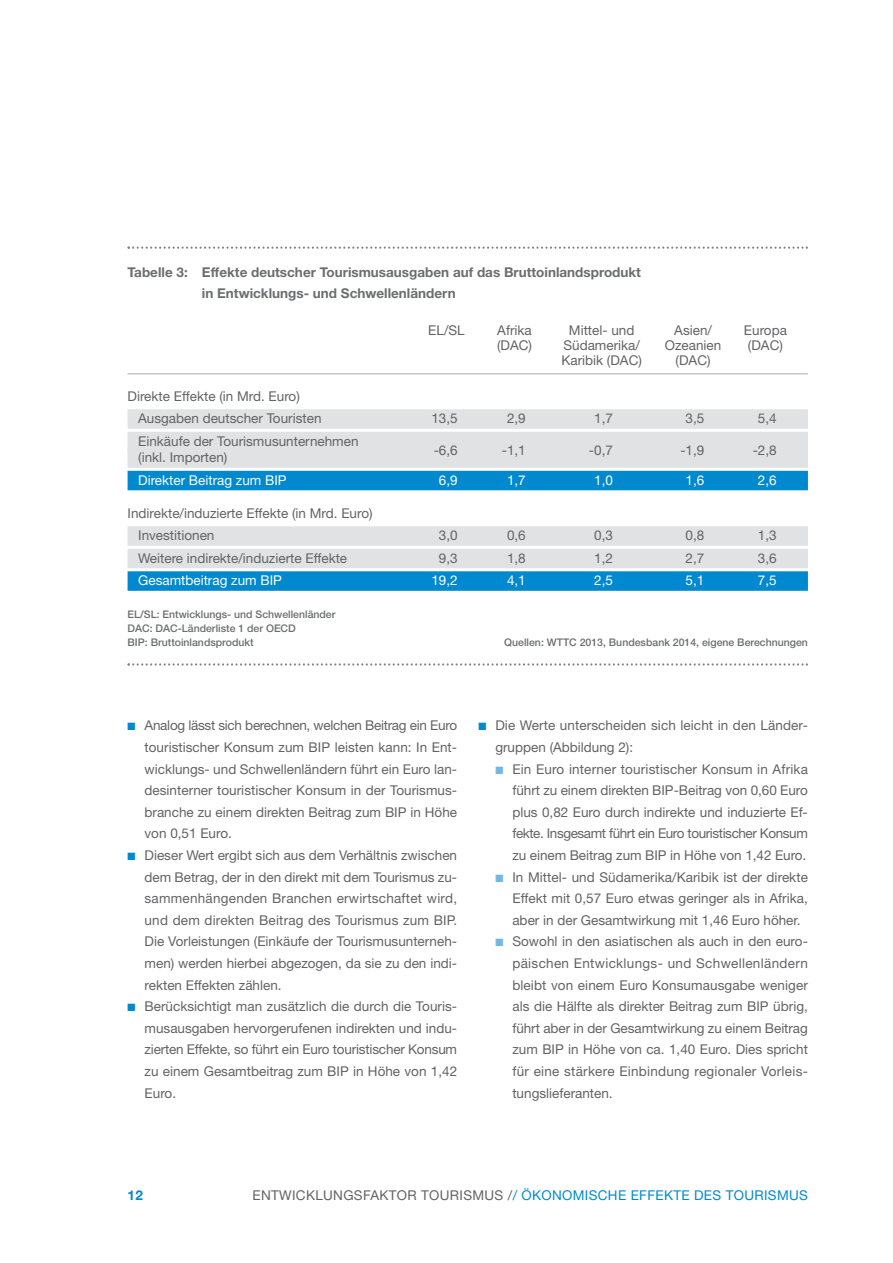
<style>
.page{position:relative;width:893px;height:1263px;background:#fff}
.page>*{position:absolute;margin:0;border:0;box-sizing:border-box;transform-origin:0 0}
.t1{font:13.5px/21.6px "Helvetica Neue LT Std";color:#636366;text-align:justify}
.t2{font:700 13.5px/21.6px "Helvetica Neue LT Std";color:#6c6d70}
.t3{font:13.5px "Helvetica Neue LT Std";color:#fff}
.t4{font:13.5px "Helvetica Neue LT Std";letter-spacing:.025em;color:#0089cf}
.t5{font:700 13.5px "Helvetica Neue LT Std";color:#0089cf}
.t6{font:500 10.5px/13.5px "Helvetica Neue LT Std";color:#6c6d70}
.s1{color:#0089cf}
.s2{color:#77b6e4}
.s3{color:#636366}
</style>
<div class="page">
<svg style="left:128px;top:246px;width:680px;height:3px"></svg>
<hr style="left:128px;top:373px;width:680px;height:1px;background:#a8a9ad">
<div style="left:128px;top:409px;width:680px;height:20px;background:#e1e2e4"></div>
<div style="left:128px;top:432px;width:680px;height:19px;background:#e1e2e4"></div>
<div style="left:128px;top:448px;width:680px;height:20px;background:#e1e2e4"></div>
<div style="left:128px;top:471px;width:680px;height:19px;background:#0089cf"></div>
<div style="left:128px;top:526px;width:680px;height:20px;background:#e1e2e4"></div>
<div style="left:128px;top:549px;width:680px;height:19px;background:#e1e2e4"></div>
<div style="left:128px;top:571px;width:680px;height:20px;background:#0089cf"></div>
<svg style="left:128px;top:663px;width:680px;height:3px"></svg>
<p class="t2" style="left:202px;top:262px;width:440px;text-indent:-74px">Tabelle 3: Effekte deutscher Tourismusausgaben auf das Bruttoinlandsprodukt in Entwicklungs- und Schwellenländern</p>
<p class="t1" style="left:428px;top:321px;width:38px">EL/SL</p>
<p class="t1" style="left:497px;top:321px;width:36px">Afrika</p>
<p class="t1" style="left:569px;top:321px;width:67px">Mittel- und</p>
<p class="t1" style="left:674px;top:321px;width:39px">Asien/</p>
<p class="t1" style="left:744px;top:321px;width:45px">Europa</p>
<p class="t1" style="left:497px;top:336px;width:36px">(DAC)</p>
<p class="t1" style="left:563px;top:336px;width:78px">Südamerika/</p>
<p class="t1" style="left:665px;top:336px;width:58px">Ozeanien</p>
<p class="t1" style="left:748px;top:336px;width:36px">(DAC)</p>
<p class="t1" style="left:561px;top:351px;width:82px">Karibik (DAC)</p>
<p class="t1" style="left:676px;top:351px;width:36px">(DAC)</p>
<p class="t1" style="left:138px;top:386px;width:185px;line-height:22.5px;text-indent:-11px">Direkte Effekte (in Mrd. Euro)<br>Ausgaben deutscher Touristen</p>
<p class="t1" style="left:431px;top:409px;width:28px">13,5</p>
<p class="t1" style="left:507px;top:409px;width:20px">2,9</p>
<p class="t1" style="left:594px;top:409px;width:20px">1,7</p>
<p class="t1" style="left:686px;top:409px;width:20px">3,5</p>
<p class="t1" style="left:758px;top:409px;width:20px">5,4</p>
<p class="t1" style="left:138px;top:434px;width:222px;line-height:16.5px">Einkäufe der Tourismusunternehmen (inkl. Importen)</p>
<p class="t1" style="left:434px;top:441px;width:26px">-6,6</p>
<p class="t1" style="left:502px;top:441px;width:26px">-1,1</p>
<p class="t1" style="left:589px;top:441px;width:26px">-0,7</p>
<p class="t1" style="left:680px;top:441px;width:26px">-1,9</p>
<p class="t1" style="left:753px;top:441px;width:26px">-2,8</p>
<p class="t3" style="left:138px;top:475px;width:150px">Direkter Beitrag zum BIP</p>
<p class="t3" style="left:439px;top:475px;width:20px">6,9</p>
<p class="t3" style="left:507px;top:475px;width:20px">1,7</p>
<p class="t3" style="left:594px;top:475px;width:20px">1,0</p>
<p class="t3" style="left:686px;top:475px;width:20px">1,6</p>
<p class="t3" style="left:758px;top:475px;width:20px">2,6</p>
<p class="t1" style="left:138px;top:503px;width:236px;line-height:22.5px;text-indent:-11px">Indirekte/induzierte Effekte (in Mrd. Euro)<br>Investitionen</p>
<p class="t1" style="left:439px;top:526px;width:20px">3,0</p>
<p class="t1" style="left:507px;top:526px;width:20px">0,6</p>
<p class="t1" style="left:594px;top:526px;width:20px">0,3</p>
<p class="t1" style="left:686px;top:526px;width:20px">0,8</p>
<p class="t1" style="left:758px;top:526px;width:20px">1,3</p>
<p class="t1" style="left:138px;top:549px;width:210px">Weitere indirekte/induzierte Effekte</p>
<p class="t1" style="left:439px;top:549px;width:20px">9,3</p>
<p class="t1" style="left:507px;top:549px;width:20px">1,8</p>
<p class="t1" style="left:594px;top:549px;width:20px">1,2</p>
<p class="t1" style="left:686px;top:549px;width:20px">2,7</p>
<p class="t1" style="left:758px;top:549px;width:20px">3,6</p>
<p class="t3" style="left:138px;top:576px;width:145px">Gesamtbeitrag zum BIP</p>
<p class="t3" style="left:431px;top:576px;width:28px">19,2</p>
<p class="t3" style="left:507px;top:576px;width:20px">4,1</p>
<p class="t3" style="left:594px;top:576px;width:20px">2,5</p>
<p class="t3" style="left:686px;top:576px;width:20px">5,1</p>
<p class="t3" style="left:758px;top:576px;width:20px">7,5</p>
<p class="t6" style="left:128px;top:609px;width:209px">EL/SL: Entwicklungs- und Schwellenländer<br>DAC: DAC-Länderliste 1 der OECD<br>BIP: Bruttoinlandsprodukt</p>
<p class="t6" style="left:504px;top:636px;width:305px">Quellen: WTTC 2013, Bundesbank 2014, eigene Berechnungen</p>
<p class="t1" style="left:145px;top:716px;width:314px;text-indent:-17px"><span class="s1">■</span> Analog lässt sich berechnen, welchen Beitrag ein Euro touristischer Konsum zum BIP leisten kann: In Ent&shy;wicklungs- und Schwellenländern führt ein Euro lan&shy;desinterner touristischer Konsum in der Tourismus&shy;branche zu einem direkten Beitrag zum BIP in Höhe von 0,51 Euro.</p>
<p class="t1" style="left:145px;top:846px;width:314px;text-indent:-17px"><span class="s1">■</span> Dieser Wert ergibt sich aus dem Verhältnis zwischen dem Betrag, der in den direkt mit dem Tourismus zu&shy;sammenhängenden Branchen erwirtschaftet wird, und dem direkten Beitrag des Tourismus zum BIP.<br>Die Vorleistungen (Einkäufe der Tourismusunterneh&shy;men) werden hierbei abgezogen, da sie zu den indi&shy;rekten Effekten zählen.</p>
<p class="t1" style="left:145px;top:997px;width:314px;text-indent:-17px"><span class="s1">■</span> Berücksichtigt man zusätzlich die durch die Touris&shy;musausgaben hervorgerufenen indirekten und indu&shy;zierten Effekte, so führt ein Euro touristischer Konsum zu einem Gesamtbeitrag zum BIP in Höhe von 1,42<br>Euro.</p>
<p class="t1" style="left:495px;top:716px;width:314px;text-indent:-17px"><span class="s1">■</span> Die Werte unterscheiden sich leicht in den Länder&shy;gruppen (Abbildung 2):</p>
<p class="t1" style="left:512px;top:759px;width:297px;text-indent:-17px"><span class="s2">■</span> Ein Euro interner touristischer Konsum in Afrika führt zu einem direkten BIP-Beitrag von 0,60 Euro plus 0,82 Euro durch indirekte und induzierte Ef&shy;fekte. Insgesamt führt ein Euro touristischer Konsum zu einem Beitrag zum BIP in Höhe von 1,42 Euro.</p>
<p class="t1" style="left:512px;top:867px;width:297px;text-indent:-17px"><span class="s2">■</span> In Mittel- und Südamerika/Karibik ist der direkte Effekt mit 0,57 Euro etwas geringer als in Afrika, aber in der Gesamtwirkung mit 1,46 Euro höher.</p>
<p class="t1" style="left:512px;top:932px;width:297px;text-indent:-17px"><span class="s2">■</span> Sowohl in den asiatischen als auch in den euro&shy;päischen Entwicklungs- und Schwellenländern bleibt von einem Euro Konsumausgabe weniger als die Hälfte als direkter Beitrag zum BIP übrig, führt aber in der Gesamtwirkung zu einem Beitrag zum BIP in Höhe von ca. 1,40 Euro. Dies spricht für eine stärkere Einbindung regionaler Vorleis&shy;tungslieferanten.</p>
<p class="t5" style="left:128px;top:1191px;width:17px">12</p>
<p class="t4" style="left:252px;top:1191px;width:557px"><span class="s3">ENTWICKLUNGSFAKTOR TOURISMUS /</span>/ ÖKONOMISCHE EFFEKTE DES TOURISMUS</p>
</div>
